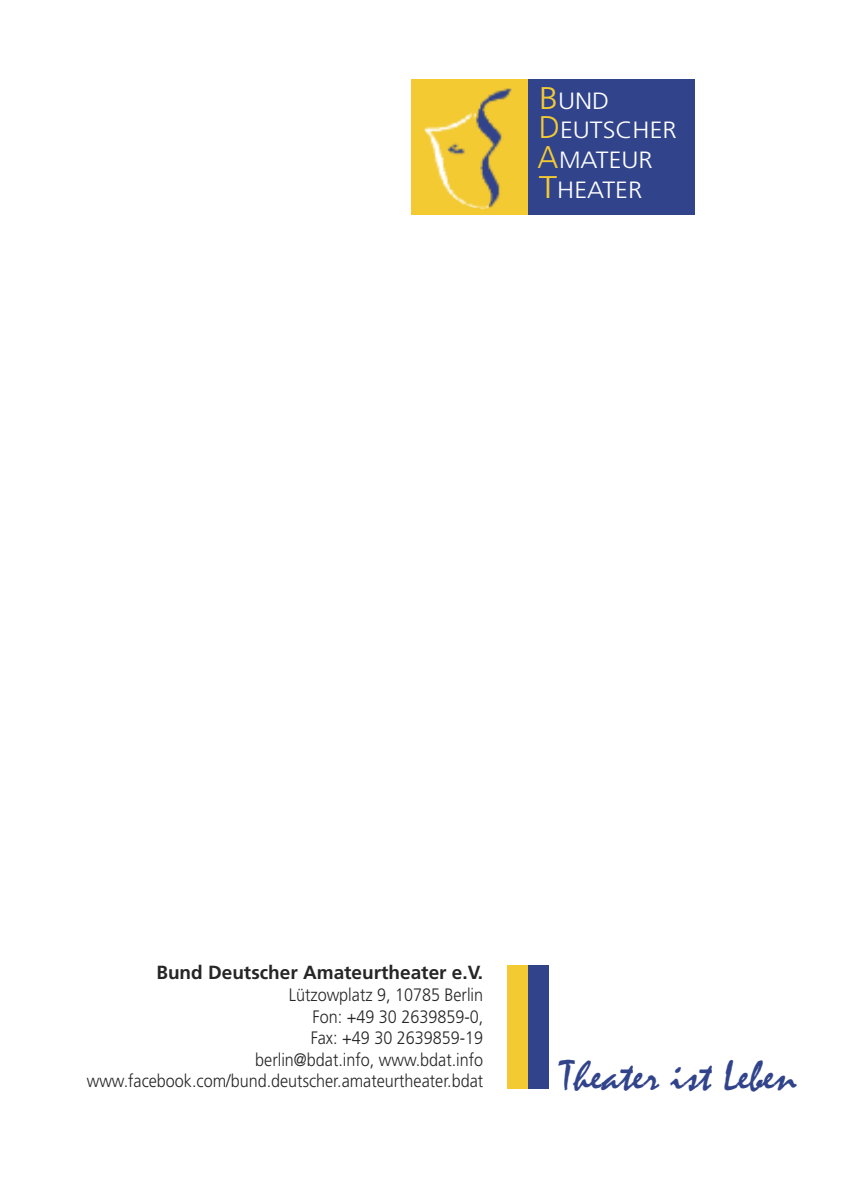
<style>
.page{position:relative;width:851px;height:1202px;background:#fff}
.page>*{position:absolute;margin:0;border:0;box-sizing:border-box;transform-origin:0 0}
.t1{font:43.2px "Mistral";color:#31448b;scale:1.09 1}
.t2{font:300 23.6px/29.8px "Frutiger";color:#fff;scale:1.09 1}
.t3{font:700 19px "Frutiger";color:#272627}
.t4{font:300 18px/21.6px "Frutiger";color:#272627;text-align:right;scale:.9 1}
.s1{font-size:31.4px;color:#f3ca32}
</style>
<div class="page">
<div style="left:411px;top:79px;width:117px;height:136px;background:#f3ca32"></div>
<div style="left:528px;top:79px;width:167px;height:136px;background:#31448b"></div>
<svg style="left:477px;top:88px;width:35px;height:120px"></svg>
<img style="left:424px;top:112px;width:65px;height:97px">
<div style="left:528px;top:965px;width:20px;height:124px;background:#31448b"></div>
<div style="left:507px;top:965px;width:21px;height:124px;background:#f3ca32"></div>
<h2 class="t2" style="left:537px;top:87px;width:129px"><span class="s1">B</span>UND<br><span class="s1">D</span>EUTSCHER<br><span class="s1">A</span>MATEUR<br><span class="s1">T</span>HEATER</h2>
<p class="t3" style="left:156px;top:965px;width:328px">Bund Deutscher Amateurtheater e.V.</p>
<p class="t4" style="left:87px;top:985px;width:442px">Lützowplatz 9, 10785 Berlin<br>Fon: +49 30 2639859-0,<br>Fax: +49 30 2639859-19<br>berlin@bdat.info, www.bdat.info www.facebook.com/bund.deutscher.amateurtheater.bdat</p>
<h1 class="t1" style="left:560px;top:1050px;width:218px">Theater ist Leben</h1>
</div>
